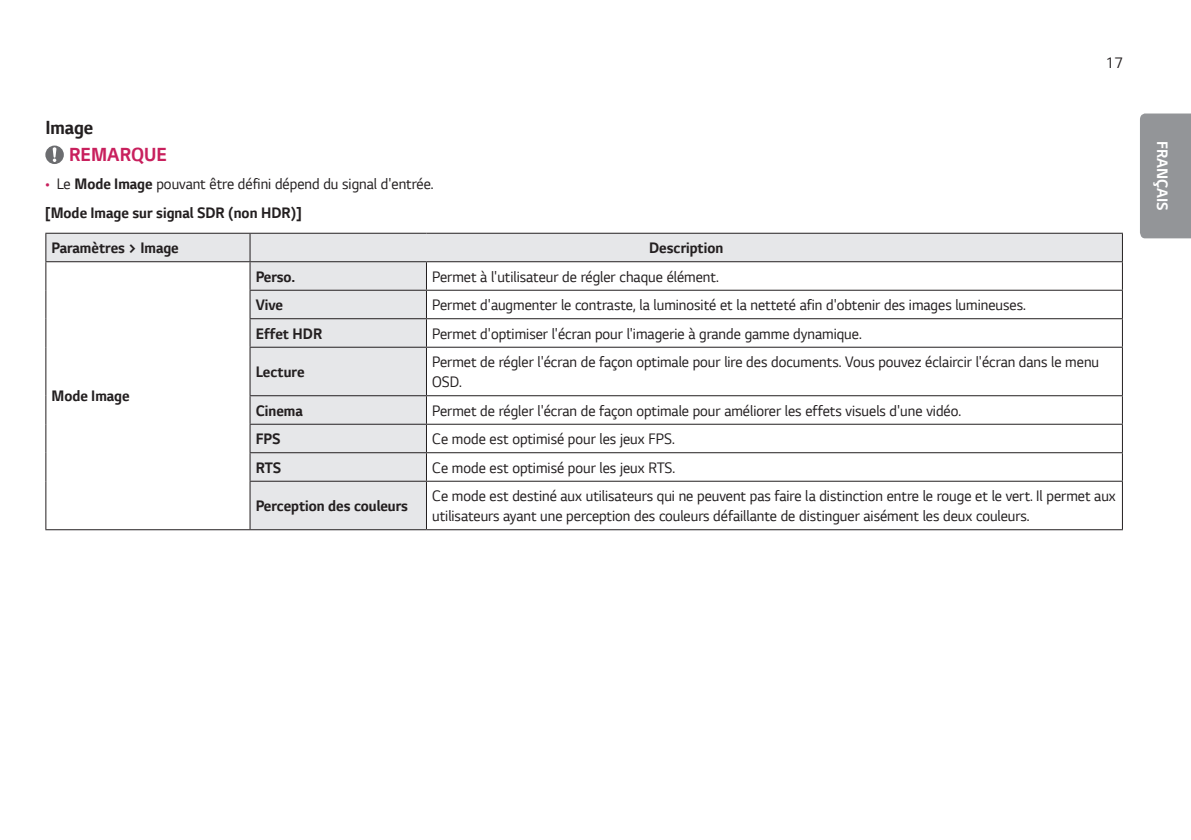
<style>
.page{position:relative;width:1191px;height:840px;background:#fff}
.page>*{position:absolute;margin:0;border:0;box-sizing:border-box;transform-origin:0 0}
.Warning{font:700 20px "LG Smart";color:#c8205d;scale:.95 1}
.Title3{font:700 20px "LG Smart";color:#231f20;scale:.95 1}
.Body{font:16px/20px "LG Smart";color:#231f20;scale:.95 1}
.Body_Bold{font:700 16px "LG Smart";color:#231f20;scale:.95 1}
.Body_Bold_Center{font:700 16px "LG Smart";color:#231f20;scale:.95 1}
.t1{font:700 16px "LG Smart";color:#fff;scale:.95 1}
.s1{color:#c8205d}
.s2{font-weight:700}
</style>
<div class="page">
<div style="left:1140px;top:113px;width:51px;height:125px;background:#939598"></div>
<svg style="left:45px;top:145px;width:19px;height:19px"></svg>
<svg style="left:46px;top:233px;width:1076px;height:296px;fill:#e6e7e9"></svg>
<svg style="left:427px;top:262px;width:695px;height:267px"></svg>
<hr style="left:426px;top:423px;width:697px;height:1px;background:#231f20">
<hr style="left:426px;top:452px;width:697px;height:1px;background:#231f20">
<hr style="left:250px;top:232px;width:176px;height:1px;background:#231f20">
<hr style="left:426px;top:232px;width:697px;height:1px;background:#231f20">
<hr style="left:250px;top:261px;width:176px;height:1px;background:#231f20">
<hr style="left:426px;top:261px;width:697px;height:1px;background:#231f20">
<hr style="left:249px;top:289px;width:177px;height:1px;background:#231f20">
<hr style="left:426px;top:289px;width:697px;height:1px;background:#231f20">
<hr style="left:426px;top:318px;width:697px;height:1px;background:#231f20">
<svg style="left:426px;top:262px;width:1px;height:84px"></svg>
<svg style="left:1122px;top:233px;width:1px;height:113px"></svg>
<hr style="left:426px;top:346px;width:697px;height:1px;background:#231f20">
<hr style="left:426px;top:347px;width:1px;height:48px;background:#231f20">
<hr style="left:1122px;top:347px;width:1px;height:48px;background:#231f20">
<hr style="left:426px;top:395px;width:697px;height:1px;background:#231f20">
<svg style="left:1122px;top:396px;width:1px;height:84px"></svg>
<hr style="left:426px;top:480px;width:697px;height:1px;background:#231f20">
<hr style="left:426px;top:481px;width:1px;height:48px;background:#231f20">
<hr style="left:1122px;top:481px;width:1px;height:48px;background:#231f20">
<hr style="left:249px;top:318px;width:177px;height:1px;background:#231f20">
<hr style="left:249px;top:346px;width:177px;height:1px;background:#231f20">
<hr style="left:249px;top:395px;width:177px;height:1px;background:#231f20">
<hr style="left:249px;top:480px;width:177px;height:1px;background:#231f20">
<hr style="left:250px;top:529px;width:176px;height:1px;background:#231f20">
<hr style="left:426px;top:529px;width:697px;height:1px;background:#231f20">
<hr style="left:45px;top:232px;width:205px;height:1px;background:#231f20">
<hr style="left:249px;top:423px;width:177px;height:1px;background:#231f20">
<hr style="left:249px;top:452px;width:177px;height:1px;background:#231f20">
<svg style="left:426px;top:396px;width:1px;height:84px"></svg>
<hr style="left:45px;top:261px;width:205px;height:1px;background:#231f20">
<svg style="left:45px;top:233px;width:1px;height:114px"></svg>
<svg style="left:249px;top:233px;width:1px;height:113px"></svg>
<hr style="left:45px;top:347px;width:1px;height:48px;background:#231f20">
<hr style="left:249px;top:347px;width:1px;height:48px;background:#231f20">
<svg style="left:45px;top:395px;width:1px;height:86px"></svg>
<svg style="left:249px;top:396px;width:1px;height:84px"></svg>
<hr style="left:45px;top:481px;width:1px;height:48px;background:#231f20">
<hr style="left:249px;top:481px;width:1px;height:48px;background:#231f20">
<hr style="left:45px;top:529px;width:205px;height:1px;background:#231f20">
<p class="Title3" style="left:45px;top:113px;width:52px">Image</p>
<p class="Warning" style="left:69px;top:141px;width:104px">REMARQUE</p>
<p class="Body" style="left:45px;top:173px;width:410px"><span class="s1">•</span> Le <span class="s2">Mode Image</span> pouvant être défini dépend du signal d'entrée.</p>
<p class="Body_Bold" style="left:45px;top:202px;width:271px">[Mode Image sur signal SDR (non HDR)]</p>
<p class="Body_Bold" style="left:52px;top:237px;width:135px">Paramètres &gt; Image</p>
<p class="Body_Bold_Center" style="left:649px;top:237px;width:79px">Description</p>
<p class="Body" style="left:1105px;top:52px;width:20px">17</p>
<p class="Body_Bold" style="left:52px;top:385px;width:84px">Mode Image</p>
<p class="Body_Bold" style="left:256px;top:265px;width:43px">Perso.</p>
<p class="Body" style="left:432px;top:266px;width:303px">Permet à l'utilisateur de régler chaque élément.</p>
<p class="Body_Bold" style="left:256px;top:294px;width:30px">Vive</p>
<p class="Body" style="left:432px;top:294px;width:626px">Permet d'augmenter le contraste, la luminosité et la netteté afin d'obtenir des images lumineuses.</p>
<p class="Body_Bold" style="left:256px;top:322px;width:71px">Effet HDR</p>
<p class="Body" style="left:432px;top:323px;width:454px">Permet d'optimiser l'écran pour l'imagerie à grande gamme dynamique.</p>
<p class="Body_Bold" style="left:256px;top:361px;width:53px">Lecture</p>
<p class="Body" style="left:432px;top:351px;width:703px">Permet de régler l'écran de façon optimale pour lire des documents. Vous pouvez éclaircir l'écran dans le menu<br>OSD.</p>
<p class="Body_Bold" style="left:256px;top:399px;width:51px">Cinema</p>
<p class="Body" style="left:432px;top:400px;width:558px">Permet de régler l'écran de façon optimale pour améliorer les effets visuels d'une vidéo.</p>
<p class="Body_Bold" style="left:256px;top:428px;width:28px">FPS</p>
<p class="Body" style="left:432px;top:428px;width:257px">Ce mode est optimisé pour les jeux FPS.</p>
<p class="Body_Bold" style="left:256px;top:456px;width:28px">RTS</p>
<p class="Body" style="left:432px;top:456px;width:257px">Ce mode est optimisé pour les jeux RTS.</p>
<p class="Body_Bold" style="left:256px;top:495px;width:162px">Perception des couleurs</p>
<p class="Body" style="left:432px;top:485px;width:721px">Ce mode est destiné aux utilisateurs qui ne peuvent pas faire la distinction entre le rouge et le vert. Il permet aux utilisateurs ayant une perception des couleurs défaillante de distinguer aisément les deux couleurs.</p>
<p class="t1" style="left:1173px;top:141px;width:75px;rotate:90deg">FRANÇAIS</p>
</div>
